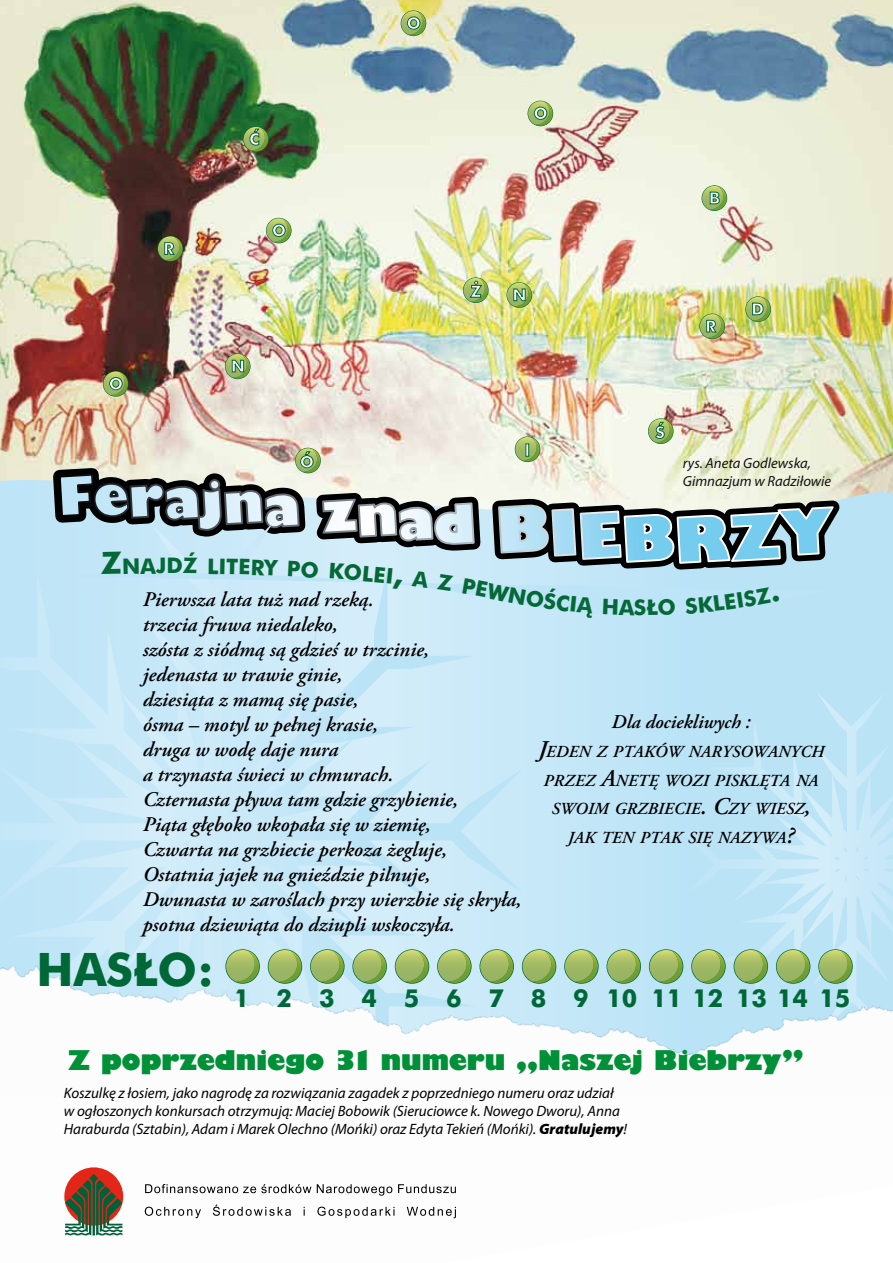
<style>
.page{position:relative;width:893px;height:1263px;background:#fff}
.page>*{position:absolute;margin:0;border:0;box-sizing:border-box;transform-origin:0 0}
.t1{font:700 45.15px "Futura PL";letter-spacing:-.01em;color:#006837}
.t2{font:27px "Humanst 521 U Bd EU";color:#009037}
.t3{font:700 24.15px "Futura PL";color:#006837}
.t4{font:700 21px "Futura PL";color:#056837}
.t5{font:italic 600 20.85px/24.9px "Adobe Garamond Pro";color:#000}
.t6{font:italic 600 19.5px "Adobe Garamond Pro";color:#000}
.t7{font:italic 600 16.8px/28.8px "Adobe Garamond Pro";color:#000;text-align:center}
.t8{font:700 16.05px "Futura PL";color:#fff}
.t9{font:italic 15px/18px "Myriad Pro";color:#000}
.t10{font:italic 14.7px/18px "Myriad Pro";color:#111211}
.s1{font-size:24px}
.s2{font-weight:900}
</style>
<div class="page">
<img style="left:0;top:0;width:893px;height:692px">
<img style="left:46px;top:50px;width:811px;height:742px">
<svg style="left:522px;top:542px;width:314px;height:58px;background:#7ea2b2"></svg>
<svg style="left:157px;top:236px;width:26px;height:26px"></svg>
<svg style="left:158px;top:236px;width:25px;height:25px"></svg>
<svg style="left:401px;top:11px;width:25px;height:25px"></svg>
<svg style="left:528px;top:101px;width:25px;height:25px"></svg>
<svg style="left:243px;top:126px;width:26px;height:26px"></svg>
<svg style="left:244px;top:127px;width:24px;height:24px"></svg>
<svg style="left:266px;top:218px;width:25px;height:25px"></svg>
<svg style="left:225px;top:353px;width:26px;height:26px"></svg>
<svg style="left:225px;top:354px;width:25px;height:25px"></svg>
<svg style="left:103px;top:371px;width:25px;height:26px"></svg>
<svg style="left:103px;top:372px;width:25px;height:24px"></svg>
<svg style="left:506px;top:282px;width:26px;height:26px"></svg>
<svg style="left:507px;top:283px;width:25px;height:24px"></svg>
<svg style="left:463px;top:277px;width:26px;height:26px"></svg>
<svg style="left:463px;top:278px;width:25px;height:24px"></svg>
<svg style="left:699px;top:314px;width:26px;height:25px"></svg>
<svg style="left:700px;top:314px;width:24px;height:25px"></svg>
<svg style="left:745px;top:296px;width:26px;height:26px"></svg>
<svg style="left:746px;top:297px;width:24px;height:24px"></svg>
<svg style="left:701px;top:185px;width:26px;height:26px"></svg>
<svg style="left:702px;top:186px;width:25px;height:24px"></svg>
<img style="left:0;top:419px;width:893px;height:123px">
<svg style="left:680px;top:692px;width:213px;height:100px;background:#bce3f6"></svg>
<svg style="left:0;top:522px;width:522px;height:270px;background:#c4e2f1"></svg>
<img style="left:0;top:792px;width:893px;height:444px">
<svg style="left:145px;top:1184px;width:311px;height:34px"></svg>
<div style="left:64px;top:1167px;width:59px;height:59px;background:#e42618;border-radius:50%"></div>
<svg style="left:65px;top:1174px;width:57px;height:61px"></svg>
<svg style="left:225px;top:949px;width:35px;height:35px"></svg>
<svg style="left:226px;top:950px;width:33px;height:33px"></svg>
<svg style="left:268px;top:949px;width:34px;height:35px"></svg>
<svg style="left:268px;top:950px;width:33px;height:33px"></svg>
<svg style="left:310px;top:949px;width:35px;height:35px"></svg>
<svg style="left:311px;top:950px;width:33px;height:33px"></svg>
<svg style="left:352px;top:949px;width:35px;height:35px"></svg>
<svg style="left:353px;top:950px;width:33px;height:33px"></svg>
<svg style="left:395px;top:949px;width:34px;height:35px"></svg>
<svg style="left:395px;top:950px;width:34px;height:33px"></svg>
<svg style="left:437px;top:949px;width:35px;height:35px"></svg>
<svg style="left:438px;top:950px;width:33px;height:33px"></svg>
<svg style="left:479px;top:949px;width:35px;height:35px"></svg>
<svg style="left:480px;top:950px;width:33px;height:33px"></svg>
<svg style="left:522px;top:949px;width:34px;height:35px"></svg>
<svg style="left:523px;top:950px;width:33px;height:33px"></svg>
<svg style="left:564px;top:949px;width:35px;height:35px"></svg>
<svg style="left:565px;top:950px;width:33px;height:33px"></svg>
<svg style="left:606px;top:949px;width:35px;height:35px"></svg>
<svg style="left:607px;top:950px;width:33px;height:33px"></svg>
<svg style="left:649px;top:949px;width:34px;height:35px"></svg>
<svg style="left:650px;top:950px;width:33px;height:33px"></svg>
<svg style="left:691px;top:949px;width:35px;height:35px"></svg>
<svg style="left:692px;top:950px;width:33px;height:33px"></svg>
<svg style="left:734px;top:949px;width:34px;height:35px"></svg>
<svg style="left:734px;top:950px;width:33px;height:33px"></svg>
<svg style="left:776px;top:949px;width:34px;height:35px"></svg>
<svg style="left:777px;top:950px;width:33px;height:33px"></svg>
<svg style="left:818px;top:949px;width:35px;height:35px"></svg>
<svg style="left:819px;top:950px;width:33px;height:33px"></svg>
<svg style="left:53px;top:573px;width:775px;height:64px;background:#c5e7f7"></svg>
<svg style="left:101px;top:552px;width:55px;height:22px"></svg>
<svg style="left:209px;top:558px;width:70px;height:17px"></svg>
<svg style="left:288px;top:560px;width:31px;height:18px"></svg>
<svg style="left:330px;top:563px;width:72px;height:26px;background:#d1ecf9"></svg>
<svg style="left:412px;top:570px;width:17px;height:18px"></svg>
<svg style="left:437px;top:574px;width:16px;height:17px"></svg>
<svg style="left:462px;top:578px;width:131px;height:40px;background:#c2e6f7"></svg>
<svg style="left:603px;top:599px;width:32px;height:16px"></svg>
<svg style="left:647px;top:599px;width:28px;height:16px"></svg>
<div style="left:685px;top:587px;width:94px;height:27px;background:#bde4f7"></div>
<p class="t8" style="left:407px;top:13px;width:16px">O</p>
<p class="t8" style="left:163px;top:238px;width:12px">R</p>
<p class="t8" style="left:109px;top:373px;width:16px">O</p>
<p class="t8" style="left:249px;top:129px;width:12px">Ć</p>
<p class="t8" style="left:272px;top:220px;width:16px">O</p>
<p class="t8" style="left:231px;top:356px;width:16px">N</p>
<p class="t8" style="left:300px;top:451px;width:16px">Ó</p>
<p class="t8" style="left:534px;top:103px;width:16px">O</p>
<p class="t8" style="left:470px;top:281px;width:13px">Ż</p>
<p class="t8" style="left:512px;top:285px;width:16px">N</p>
<p class="t8" style="left:525px;top:440px;width:7px">l</p>
<p class="t8" style="left:709px;top:188px;width:13px">B</p>
<p class="t8" style="left:705px;top:316px;width:12px">R</p>
<p class="t8" style="left:751px;top:299px;width:14px">D</p>
<p class="t8" style="left:655px;top:422px;width:11px">Ś</p>
<p class="t10" style="left:683px;top:454px;width:150px">rys. Aneta Godlewska,<br>Gimnazjum w Radziłowie</p>
<p class="t4" style="left:156px;top:552px;width:43px">jdź</p>
<p class="t5" style="left:143px;top:588px;width:380px">Pierwsza lata tuż nad rzeką.<br>trzecia fruwa niedaleko,<br>szósta z siódmą są gdzieś w trzcinie,<br>jedenasta w trawie ginie,<br>dziesiąta z mamą się pasie,<br>ósma – motyl w pełnej krasie,<br>druga w wodę daje nura<br>a trzynasta świeci w chmurach.<br>Czternasta pływa tam gdzie grzybienie,<br>Piąta głęboko wkopała się w ziemię,<br>Czwarta na grzbiecie perkoza żegluje, Ostatnia jajek na gnieździe pilnuje,<br>Dwunasta w zaroślach przy wierzbie się skryła, psotna dziewiąta do dziupli wskoczyła.</p>
<p class="t4" style="left:634px;top:594px;width:14px">s</p>
<p class="t6" style="left:612px;top:710px;width:140px">Dla dociekliwych :</p>
<p class="t7" style="left:538px;top:738px;width:287px"><span class="s1">J</span>EDEN Z PTAKÓW NARYSOWANYCH<br>PRZEZ <span class="s1">A</span> NETĘ WOZI PISKLĘTA NA<br>SWOIM GRZBIECIE<span class="s1">. C</span>ZY WIESZ<span class="s1">,<br></span>JAK TEN PTAK SIĘ NAZYWA<span class="s1">?</span></p>
<h1 class="t1" style="left:36px;top:940px;width:179px">HASŁO:</h1>
<p class="t3" style="left:234px;top:982px;width:618px">1 2 3 4 5 6 7 8 9 101112131415</p>
<p class="t2" style="left:68px;top:1043px;width:737px">Z poprzedniego 31 numeru ,,Naszej Biebrzy”</p>
<p class="t9" style="left:64px;top:1084px;width:565px">Koszulkę z łosiem, jako nagrodę za rozwiązania zagadek z poprzedniego numeru oraz udział w ogłoszonych konkursach otrzymują: Maciej Bobowik (Sieruciowce k. Nowego Dworu), Anna<br>Haraburda (Sztabin), Adam i Marek Olechno (Mońki) oraz Edyta Tekień (Mońki). <span class="s2">Gratulujemy</span>!</p>
</div>
